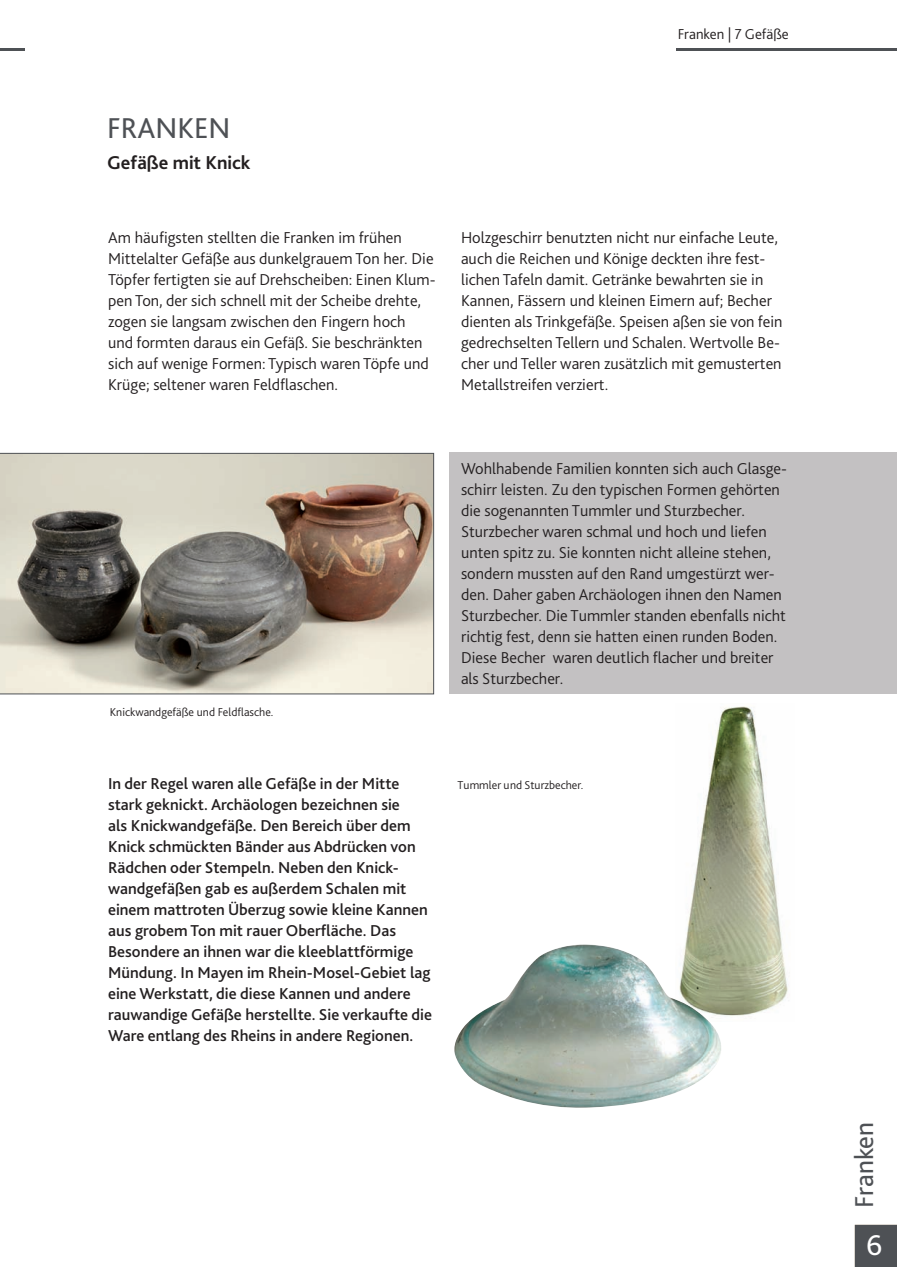
<style>
.page{position:relative;width:897px;height:1267px;background:#fff}
.page>*{position:absolute;margin:0;border:0;box-sizing:border-box;transform-origin:0 0}
.t1{font:30px "Bliss 2";color:#4e5155}
.t2{font:30px "Bliss 2";color:#fff}
.t3{font:27px "Bliss 2";color:#4e5155}
.t4{font:700 19.5px "Bliss 2";color:#231f20}
.t5{font:300 16.5px/21px "Bliss 2";color:#231f20}
.t6{font:500 16.5px/21px "Bliss 2";color:#231f20}
.t7{font:300 15px "Bliss 2";color:#231f20}
.t8{font:300 12px "Bliss 2";color:#231f20}
</style>
<div class="page">
<div style="left:449px;top:452px;width:447px;height:242px;background:#c3c1c2"></div>
<hr style="left:676px;top:48px;width:220px;height:3px;background:#4e5155">
<hr style="left:0;top:48px;width:24px;height:3px;background:#4e5155">
<svg style="left:0;top:453px;width:434px;height:241px"></svg>
<img style="left:685px;top:706px;width:103px;height:310px">
<img style="left:454px;top:944px;width:273px;height:164px">
<div style="left:854px;top:1224px;width:43px;height:43px;background:#4e5155"></div>
<p class="t7" style="left:677px;top:24px;width:112px">Franken | 7 Gefäße</p>
<h1 class="t1" style="left:107px;top:110px;width:125px">FRANKEN</h1>
<p class="t4" style="left:107px;top:150px;width:145px">Gefäße mit Knick</p>
<p class="t5" style="left:108px;top:226px;width:329px">Am häufigsten stellten die Franken im frühen Mittelalter Gefäße aus dunkelgrauem Ton her. Die Töpfer fertigten sie auf Drehscheiben: Einen Klum&shy;pen Ton, der sich schnell mit der Scheibe drehte, zogen sie langsam zwischen den Fingern hoch<br>und formten daraus ein Gefäß. Sie beschränkten sich auf wenige Formen: Typisch waren Töpfe und Krüge; seltener waren Feldflaschen.</p>
<p class="t5" style="left:461px;top:226px;width:323px">Holzgeschirr benutzten nicht nur einfache Leute, auch die Reichen und Könige deckten ihre fest&shy;lichen Tafeln damit. Getränke bewahrten sie in Kannen, Fässern und kleinen Eimern auf; Becher dienten als Trinkgefäße. Speisen aßen sie von fein gedrechselten Tellern und Schalen. Wertvolle Be&shy;cher und Teller waren zusätzlich mit gemusterten Metallstreifen verziert.</p>
<p class="t8" style="left:110px;top:704px;width:165px">Knickwandgefäße und Feldflasche.</p>
<p class="t6" style="left:108px;top:772px;width:325px">In der Regel waren alle Gefäße in der Mitte stark geknickt. Archäologen bezeichnen sie<br>als Knickwandgefäße. Den Bereich über dem Knick schmückten Bänder aus Abdrücken von Rädchen oder Stempeln. Neben den Knick&shy;wandgefäßen gab es außerdem Schalen mit einem mattroten Überzug sowie kleine Kannen aus grobem Ton mit rauer Oberfläche. Das Besondere an ihnen war die kleeblattförmige Mündung. In Mayen im Rhein-Mosel-Gebiet lag eine Werkstatt, die diese Kannen und andere rauwandige Gefäße herstellte. Sie verkaufte die Ware entlang des Rheins in andere Regionen.</p>
<p class="t5" style="left:461px;top:457px;width:327px">Wohlhabende Familien konnten sich auch Glasge&shy;schirr leisten. Zu den typischen Formen gehörten die sogenannten Tummler und Sturzbecher.<br>Sturzbecher waren schmal und hoch und liefen unten spitz zu. Sie konnten nicht alleine stehen, sondern mussten auf den Rand umgestürzt wer&shy;den. Daher gaben Archäologen ihnen den Namen Sturzbecher. Die Tummler standen ebenfalls nicht richtig fest, denn sie hatten einen runden Boden.<br>Diese Becher waren deutlich flacher und breiter als Sturzbecher.</p>
<p class="t8" style="left:457px;top:777px;width:127px">Tummler und Sturzbecher.</p>
<h2 class="t3" style="left:847px;top:1207px;width:88px;rotate:-90deg">Franken</h2>
<h1 class="t2" style="left:866px;top:1226px;width:18px">61</h1>
</div>
